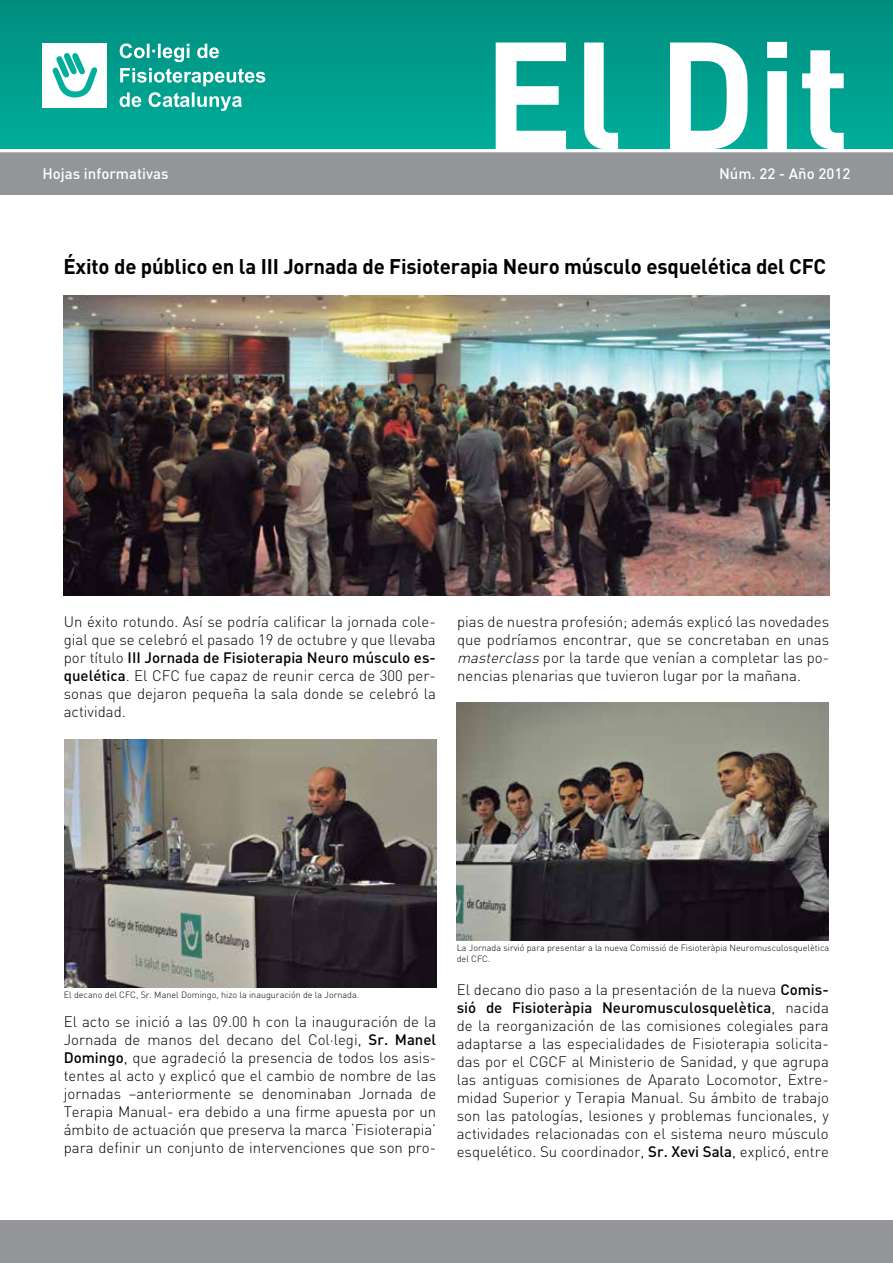
<style>
.page{position:relative;width:893px;height:1263px;background:#fff}
.page>*{position:absolute;margin:0;border:0;box-sizing:border-box;transform-origin:0 0}
.t1{font:700 150px "DIN";color:#fff}
.t2{font:700 21px "DIN";letter-spacing:-.01em;color:#000}
.t3{font:300 15px/18px "DIN";color:#000;text-align:justify}
.t4{font:500 15px "DIN";color:#fff}
.t5{font:300 9px/10.8px "DIN";color:#000}
.s1{font-weight:500}
.s2{font-style:italic}
</style>
<div class="page">
<img style="left:64px;top:295px;width:765px;height:300px">
<img style="left:64px;top:740px;width:372px;height:247px">
<img style="left:457px;top:703px;width:372px;height:237px">
<div style="left:0;top:1220px;width:893px;height:43px;background:#939598"></div>
<div style="left:0;top:152px;width:893px;height:43px;background:#939598"></div>
<div style="left:0;top:0;width:893px;height:149px;background:linear-gradient(to bottom,#008e7e,#00ad9a)"></div>
<svg style="left:120px;top:43px;width:99px;height:19px"></svg>
<svg style="left:120px;top:68px;width:145px;height:18px"></svg>
<svg style="left:120px;top:92px;width:122px;height:19px"></svg>
<div style="left:43px;top:43px;width:64px;height:65px;background:#fff"></div>
<svg style="left:52px;top:53px;width:46px;height:45px"></svg>
<h1 class="t1" style="left:483px;top:-3px;width:369px">El Dit</h1>
<p class="t4" style="left:43px;top:164px;width:128px">Hojas informativas</p>
<p class="t4" style="left:719px;top:164px;width:133px">Núm. 22 - Año 2012</p>
<h2 class="t2" style="left:63px;top:252px;width:764px">Éxito de público en la III Jornada de Fisioterapia Neuro músculo esquelética del CFC</h2>
<p class="t3" style="left:64px;top:613px;width:374px">Un éxito rotundo. Así se podría calificar la jornada cole&shy;gial que se celebró el pasado 19 de octubre y que llevaba por título <span class="s1">III Jornada de Fisioterapia Neuro músculo es&shy;quelética</span>. El CFC fue capaz de reunir cerca de 300 per&shy;sonas que dejaron pequeña la sala donde se celebró la actividad.</p>
<p class="t3" style="left:457px;top:613px;width:374px">pias de nuestra profesión; además explicó las novedades que podríamos encontrar, que se concretaban en unas <span class="s2">masterclass</span> por la tarde que venían a completar las po&shy;nencias plenarias que tuvieron lugar por la mañana.</p>
<p class="t5" style="left:64px;top:989px;width:297px">El decano del CFC, Sr. Manel Domingo, hizo la inauguración de la Jornada.</p>
<p class="t3" style="left:64px;top:1013px;width:374px">El acto se inició a las 09.00 h con la inauguración de la Jornada de manos del decano del Col·legi, <span class="s1">Sr. Manel Domingo</span>, que agradeció la presencia de todos los asis&shy;tentes al acto y explicó que el cambio de nombre de las jornadas –anteriormente se denominaban Jornada de Terapia Manual- era debido a una firme apuesta por un ámbito de actuación que preserva la marca ‘Fisioterapia’ para definir un conjunto de intervenciones que son pro-</p>
<p class="t5" style="left:457px;top:942px;width:374px">La Jornada sirvió para presentar a la nueva Comissió de Fisioteràpia Neuromusculosquelètica del CFC.</p>
<p class="t3" style="left:457px;top:980px;width:374px">El decano dio paso a la presentación de la nueva <span class="s1">Comis&shy;sió de Fisioteràpia Neuromusculosquelètica</span>, nacida de la reorganización de las comisiones colegiales para adaptarse a las especialidades de Fisioterapia solicita&shy;das por el CGCF al Ministerio de Sanidad, y que agrupa las antiguas comisiones de Aparato Locomotor, Extre&shy;midad Superior y Terapia Manual. Su ámbito de trabajo son las patologías, lesiones y problemas funcionales, y actividades relacionadas con el sistema neuro músculo esquelético. Su coordinador, <span class="s1">Sr. Xevi Sala</span>, explicó, entre</p>
</div>
